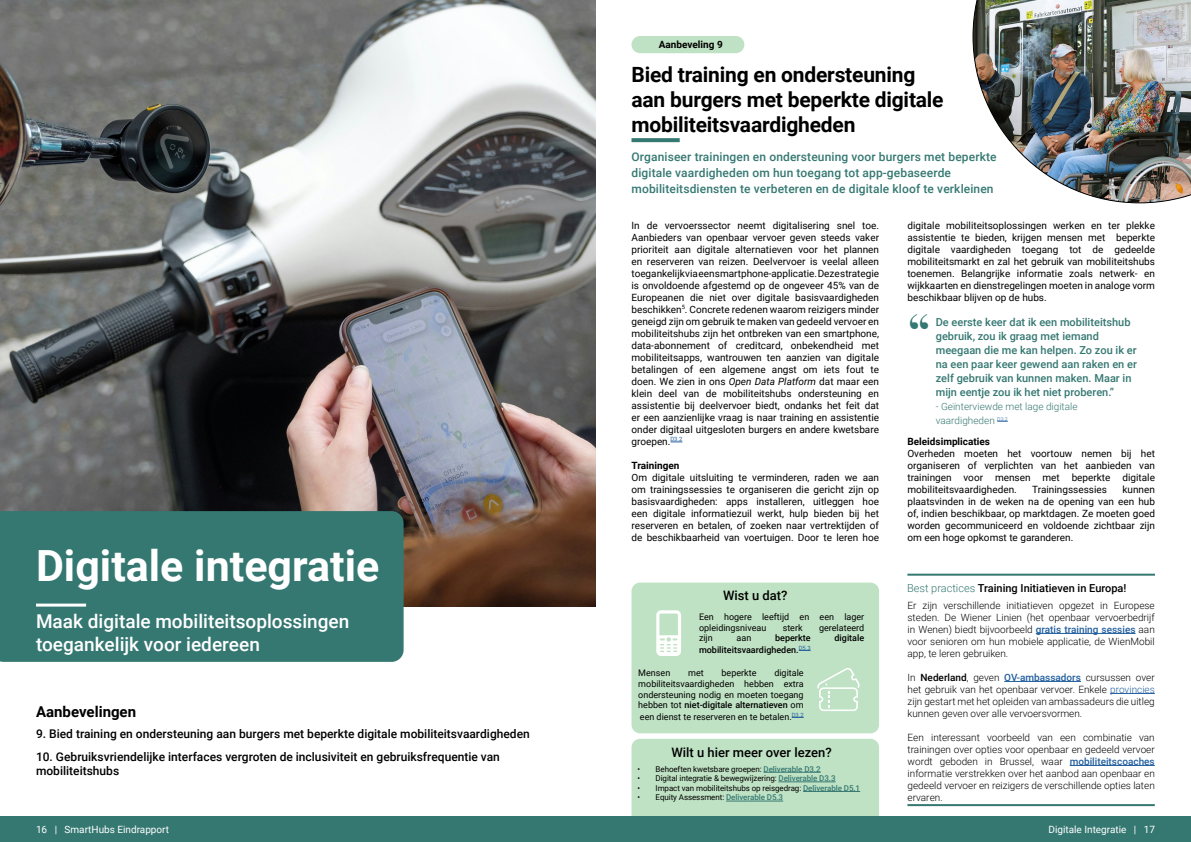
<style>
.page{position:relative;width:1191px;height:842px;background:#fff}
.page>*{position:absolute;margin:0;border:0;box-sizing:border-box;transform-origin:0 0}
.t1{font:700 48px "Didot LT Pro";color:#357872}
.t2{font:700 43px "Roboto";color:#fff}
.t3{font:700 21px/25.2px "Roboto";letter-spacing:-.01em;color:#000}
.t4{font:500 19px/23px "Roboto";color:#fff}
.t5{font:700 15px "Roboto";color:#000}
.t6{font:500 13px "Roboto";color:#000}
.t7{font:500 12px/14px "Roboto";color:#000}
.t8{font:500 12px/16px "Roboto";letter-spacing:.01em;color:#357872}
.t9{font:500 11px/14px "Roboto";color:#357872}
.t10{font:500 11px "Roboto";color:#000}
.t11{font:10px/12px "Roboto";color:#000;text-align:justify}
.t12{font:300 10px/12px "Roboto";color:#000;text-align:justify}
.t13{font:10px "Roboto";color:#fff}
.t14{font:300 10px/14px "Roboto";color:#357872}
.t15{font:700 10px "Roboto";color:#000}
.t16{font:9px/10.8px "Roboto";color:#000}
.t17{font:500 9px "Roboto";color:#000}
.t18{font:8px "Roboto";letter-spacing:-.01em;color:#000}
.s1{font-style:italic}
.s2{font-weight:500}
.s3{font-weight:500;color:#357872}
.s4{font-weight:300;color:#357872}
.s5{font-weight:500;color:#215e9e}
.s6{color:#215e9e}
</style>
<div class="page">
<div style="left:631px;top:739px;width:248px;height:94px;background:#c0e2c4;border-radius:9px"></div>
<img style="left:0;top:0;width:595px;height:607px">
<div style="left:0;top:511px;width:403px;height:151px;background:#357872"></div>
<hr style="left:36px;top:604px;width:50px;height:3px;background:#fff">
<div style="left:0;top:816px;width:1191px;height:26px;background:#357872"></div>
<div style="left:631px;top:583px;width:248px;height:150px;background:#c0e2c4;border-radius:9px"></div>
<img style="left:972px;top:0;width:219px;height:203px">
<svg style="left:631px;top:138px;width:48px;height:4px"></svg>
<div style="left:631px;top:36px;width:113px;height:17px;background:#c0e2c4;border-radius:9px"></div>
<svg style="left:670px;top:442px;width:12px;height:1px"></svg>
<hr style="left:907px;top:574px;width:248px;height:2px;background:#357872">
<hr style="left:907px;top:804px;width:247px;height:2px;background:#357872">
<hr style="left:1035px;top:633px;width:100px;height:1px;background:#215e9e">
<hr style="left:1004px;top:681px;width:77px;height:1px;background:#215e9e">
<hr style="left:1110px;top:693px;width:44px;height:1px;background:#215e9e">
<hr style="left:1069px;top:765px;width:85px;height:1px;background:#215e9e">
<svg style="left:798px;top:650px;width:12px;height:1px"></svg>
<svg style="left:791px;top:717px;width:12px;height:1px"></svg>
<svg style="left:817px;top:668px;width:43px;height:43px"></svg>
<hr style="left:763px;top:772px;width:57px;height:1px;background:#357872">
<hr style="left:778px;top:782px;width:57px;height:1px;background:#357872">
<hr style="left:803px;top:791px;width:57px;height:1px;background:#357872">
<hr style="left:726px;top:801px;width:57px;height:1px;background:#357872">
<svg style="left:656px;top:610px;width:25px;height:46px"></svg>
<h2 class="t2" style="left:36px;top:535px;width:345px">Digitale integratie</h2>
<h3 class="t4" style="left:36px;top:609px;width:315px">Maak digitale mobiliteitsoplossingen toegankelijk voor iedereen</h3>
<h3 class="t5" style="left:36px;top:701px;width:102px">Aanbevelingen</h3>
<p class="t7" style="left:36px;top:726px;width:495px">9. Bied training en ondersteuning aan burgers met beperkte digitale mobiliteitsvaardigheden</p>
<p class="t7" style="left:36px;top:749px;width:465px">10. Gebruiksvriendelijke interfaces vergroten de inclusiviteit en gebruiksfrequentie van mobiliteitshubs</p>
<p class="t13" style="left:36px;top:817px;width:134px">12 | SmartHubs Final Report</p>
<p class="t13" style="left:36px;top:822px;width:135px">16 | SmartHubs Eindrapport</p>
<p class="t15" style="left:659px;top:38px;width:65px">Aanbeveling 9</p>
<h3 class="t3" style="left:631px;top:61px;width:314px">Bied training en ondersteuning aan burgers met beperkte digitale mobiliteitsvaardigheden</h3>
<p class="t8" style="left:631px;top:148px;width:367px">Organiseer trainingen en ondersteuning voor burgers met beperkte digitale vaardigheden om hun toegang tot app-gebaseerde mobiliteitsdiensten te verbeteren en de digitale kloof te verkleinen</p>
<p class="t11" style="left:631px;top:219px;width:249px">In de vervoerssector neemt digitalisering snel toe.<br>Aanbieders van openbaar vervoer geven steeds vaker prioriteit aan digitale alternatieven voor het plannen en reserveren van reizen. Deelvervoer is veelal alleen toegankelijk via een smartphone-applicatie. Deze strategie is onvoldoende afgestemd op de ongeveer 45% van de Europeanen die niet over digitale basisvaardigheden beschikken<sup>5</sup>. Concrete redenen waarom reizigers minder geneigd zijn om gebruik te maken van gedeeld vervoer en mobiliteitshubs zijn het ontbreken van een smartphone, data-abonnement of creditcard, onbekendheid met mobiliteitsapps, wantrouwen ten aanzien van digitale betalingen of een algemene angst om iets fout te doen. We zien in ons <span class="s1">Open Data Platform</span> dat maar een klein deel van de mobiliteitshubs ondersteuning en assistentie bij deelvervoer biedt, ondanks het feit dat er een aanzienlijke vraag is naar training en assistentie onder digitaal uitgesloten burgers en andere kwetsbare groepen.<sup>D3.2</sup></p>
<p class="t15" style="left:631px;top:458px;width:49px">Trainingen</p>
<p class="t11" style="left:631px;top:471px;width:249px">Om digitale uitsluiting te verminderen, raden we aan om trainingssessies te organiseren die gericht zijn op basisvaardigheden: apps installeren, uitleggen hoe een digitale informatiezuil werkt, hulp bieden bij het reserveren en betalen, of zoeken naar vertrektijden of de beschikbaarheid van voertuigen. Door te leren hoe</p>
<h3 class="t6" style="left:723px;top:586px;width:66px">Wist u dat?</h3>
<p class="t16" style="left:699px;top:611px;width:167px">Een hogere leeftijd en een lager opleidingsniveau</p>
<p class="t16" style="left:782px;top:622px;width:21px">sterk</p>
<p class="t16" style="left:819px;top:622px;width:47px">gerelateerd</p>
<p class="t16" style="left:699px;top:632px;width:15px">zijn</p>
<p class="t16" style="left:736px;top:632px;width:16px">aan</p>
<p class="t17" style="left:775px;top:632px;width:37px">beperkte</p>
<p class="t17" style="left:834px;top:632px;width:31px">digitale</p>
<p class="t17" style="left:699px;top:644px;width:113px">mobiliteitsvaardigheden.<sup>D5.3</sup></p>
<p class="t16" style="left:638px;top:667px;width:167px;text-align:justify;text-indent:136px">digitale mobiliteitsvaardigheden hebben extra ondersteuning nodig en moeten toegang hebben tot <span class="s2">niet-digitale alternatieven</span> om</p>
<p class="t16" style="left:640px;top:711px;width:165px">een dienst te reserveren en te betalen.<sup>D3.2</sup></p>
<p class="t16" style="left:638px;top:667px;width:33px">Mensen</p>
<p class="t16" style="left:688px;top:667px;width:17px">met</p>
<p class="t16" style="left:721px;top:667px;width:36px">beperkte</p>
<h3 class="t6" style="left:671px;top:743px;width:162px">Wilt u hier meer over lezen?</h3>
<p class="t18" style="left:637px;top:763px;width:184px">• Behoeften kwetsbare groepen: <span class="s3">Deliverable D3.2</span></p>
<p class="t18" style="left:637px;top:773px;width:199px">• Digital integratie &amp; bewegwijzering: <span class="s3">Deliverable D3.3</span></p>
<p class="t18" style="left:637px;top:782px;width:224px">• Impact van mobiliteitshubs op reisgedrag: <span class="s3">Deliverable D5.1</span></p>
<p class="t18" style="left:637px;top:792px;width:147px">• Equity Assessment: <span class="s3">Deliverable D5.3</span></p>
<p class="t11" style="left:907px;top:219px;width:249px">digitale mobiliteitsoplossingen werken en ter plekke assistentie te bieden, krijgen mensen met beperkte digitale vaardigheden toegang tot de gedeelde mobiliteitsmarkt en zal het gebruik van mobiliteitshubs toenemen. Belangrijke informatie zoals netwerk- en wijkkaarten en dienstregelingen moeten in analoge vorm beschikbaar blijven op de hubs.</p>
<h1 class="t1" style="left:907px;top:302px;width:25px">‘‘</h1>
<p class="t9" style="left:935px;top:314px;width:203px">De eerste keer dat ik een mobiliteitshub gebruik, zou ik graag met iemand meegaan die me kan helpen. Zo zou ik er na een paar keer gewend aan raken en er zelf gebruik van kunnen maken. Maar in mijn eentje zou ik het niet proberen.”</p>
<p class="t14" style="left:935px;top:399px;width:143px">- Geïnterviewde met lage digitale vaardigheden <sup>D3.2</sup></p>
<p class="t15" style="left:907px;top:434px;width:84px">Beleidsimplicaties</p>
<p class="t11" style="left:907px;top:447px;width:249px">Overheden moeten het voortouw nemen bij het organiseren of verplichten van het aanbieden van trainingen voor mensen met beperkte digitale mobiliteitsvaardigheden.</p>
<p class="t11" style="left:907px;top:483px;width:249px;text-indent:215px">kunnen plaatsvinden in de weken na de opening van een hub of, indien beschikbaar, op marktdagen. Ze moeten goed worden gecommuniceerd en voldoende zichtbaar zijn om een hoge opkomst te garanderen.</p>
<p class="t11" style="left:1032px;top:483px;width:76px">Trainingssessies</p>
<p class="t10" style="left:907px;top:580px;width:221px"><span class="s4">Best practices</span> Training Initiatieven in Europa!</p>
<p class="t12" style="left:907px;top:599px;width:249px">Er zijn verschillende initiatieven opgezet in Europese steden. De Wiener Linien (het openbaar vervoerbedrijf in Wenen) biedt bijvoorbeeld <span class="s5">gratis training sessies</span> aan voor senioren om hun mobiele applicatie, de WienMobil app, te leren gebruiken.</p>
<p class="t12" style="left:907px;top:671px;width:249px">In <span class="s2">Nederland</span>, geven <span class="s5">OV-ambassadors</span> cursussen over het gebruik van het openbaar vervoer. Enkele <span class="s6">provincies </span>zijn gestart met het opleiden van ambassadeurs die uitleg kunnen geven over alle vervoersvormen.</p>
<p class="t12" style="left:907px;top:731px;width:249px">Een interessant voorbeeld van een combinatie van trainingen over opties voor openbaar en gedeeld vervoer wordt geboden in Brussel, waar <span class="s5">mobiliteitscoaches </span>informatie verstrekken over het aanbod aan openbaar en gedeeld vervoer en reizigers de verschillende opties laten ervaren.</p>
<p class="t13" style="left:1048px;top:822px;width:108px">Digitale Integratie | 17</p>
</div>
